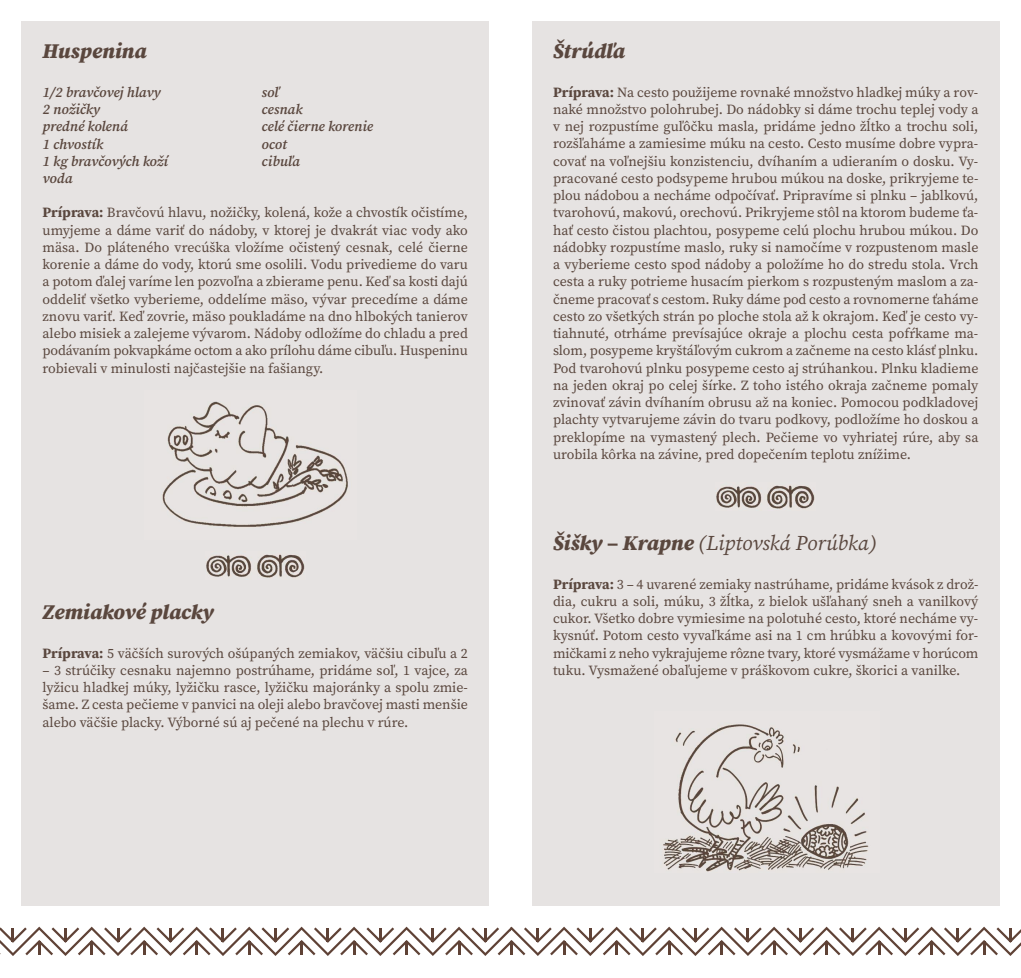
<style>
.page{position:relative;width:1021px;height:978px;background:#fff}
.page>*{position:absolute;margin:0;border:0;box-sizing:border-box;transform-origin:0 0}
.t1{font:italic 900 21px "Source Serif Pro";color:#5a473e}
.t2{font:italic 21px "Source Serif Pro";color:#5a473e}
.t3{font:italic 600 14.25px/17.2px "Source Serif Pro";letter-spacing:-.005em;color:#5a473e}
.t4{font:13.95px/17.2px "Source Serif Pro";color:#5a473e;text-align:justify}
.s1{font-weight:700;font-size:14.25px}
.s2{font-weight:900}
</style>
<div class="page">
<div style="left:531px;top:21px;width:468px;height:885px;background:#e6e3e2"></div>
<img style="left:716px;top:485px;width:99px;height:24px">
<div style="left:21px;top:21px;width:468px;height:885px;background:#e6e3e2"></div>
<img style="left:206px;top:554px;width:99px;height:24px">
<svg style="left:0;top:927px;width:1020px;height:29px"></svg>
<img style="left:663px;top:724px;width:206px;height:148px">
<img style="left:162px;top:401px;width:186px;height:126px">
<h1 class="t1" style="left:43px;top:43px;width:106px">Huspenina</h1>
<p class="t3" style="left:43px;top:85px;width:127px">1/2 bravčovej hlavy<br>2 nožičky<br>predné kolená<br>1 chvostík<br>1 kg bravčových koží voda</p>
<p class="t3" style="left:262px;top:85px;width:113px">soľ<br>cesnak<br>celé čierne korenie ocot<br>cibuľa</p>
<p class="t4" style="left:43px;top:205px;width:427px"><span class="s1">Príprava:</span> Bravčovú hlavu, nožičky, kolená, kože a chvostík očistíme, umyjeme a dáme variť do nádoby, v ktorej je dvakrát viac vody ako mäsa. Do pláteného vrecúška vložíme očistený cesnak, celé čierne korenie a dáme do vody, ktorú sme osolili. Vodu privedieme do varu a potom ďalej varíme len pozvoľna a zbierame penu. Keď sa kosti dajú oddeliť všetko vyberieme, oddelíme mäso, vývar precedíme a dáme znovu variť. Keď zovrie, mäso poukladáme na dno hlbokých tanierov alebo misiek a zalejeme vývarom. Nádoby odložíme do chladu a pred podávaním pokvapkáme octom a ako prílohu dáme cibuľu. Huspeninu robievali v minulosti najčastejšie na fašiangy.</p>
<h1 class="t1" style="left:43px;top:604px;width:173px">Zemiakové placky</h1>
<p class="t4" style="left:43px;top:645px;width:427px"><span class="s1">Príprava:</span> 5 väčších surových ošúpaných zemiakov, väčšiu cibuľu a 2</p>
<p class="t4" style="left:43px;top:663px;width:427px">– 3 strúčiky cesnaku najemno postrúhame, pridáme soľ, 1 vajce, za lyžicu hladkej múky, lyžičku rasce, lyžičku majoránky a spolu zmie&shy;šame. Z cesta pečieme v panvici na oleji alebo bravčovej masti menšie alebo väčšie placky. Výborné sú aj pečené na plechu v rúre.</p>
<h1 class="t1" style="left:553px;top:43px;width:73px">Štrúdľa</h1>
<p class="t4" style="left:553px;top:85px;width:427px"><span class="s1">Príprava:</span> Na cesto použijeme rovnaké množstvo hladkej múky a rov&shy;naké množstvo polohrubej. Do nádobky si dáme trochu teplej vody a v nej rozpustíme guľôčku masla, pridáme jedno žĺtko a trochu soli, rozšľaháme a zamiesime múku na cesto. Cesto musíme dobre vypra&shy;covať na voľnejšiu konzistenciu, dvíhaním a udieraním o dosku. Vy&shy;pracované cesto podsypeme hrubou múkou na doske, prikryjeme te&shy;plou nádobou a necháme odpočívať. Pripravíme si plnku – jablkovú, tvarohovú, makovú, orechovú. Prikryjeme stôl na ktorom budeme ťa&shy;hať cesto čistou plachtou, posypeme celú plochu hrubou múkou. Do nádobky rozpustíme maslo, ruky si namočíme v rozpustenom masle a vyberieme cesto spod nádoby a položíme ho do stredu stola. Vrch cesta a ruky potrieme husacím pierkom s rozpusteným maslom a za&shy;čneme pracovať s cestom. Ruky dáme pod cesto a rovnomerne ťaháme cesto zo všetkých strán po ploche stola až k okrajom. Keď je cesto vy&shy;tiahnuté, otrháme prevísajúce okraje a plochu cesta pofŕkame ma&shy;slom, posypeme kryštáľovým cukrom a začneme na cesto klásť plnku.<br>Pod tvarohovú plnku posypeme cesto aj strúhankou. Plnku kladieme na jeden okraj po celej šírke. Z toho istého okraja začneme pomaly zvinovať závin dvíhaním obrusu až na koniec. Pomocou podkladovej plachty vytvarujeme závin do tvaru podkovy, podložíme ho doskou a preklopíme na vymastený plech. Pečieme vo vyhriatej rúre, aby sa urobila kôrka na závine, pred dopečením teplotu znížime.</p>
<h1 class="t2" style="left:553px;top:534px;width:325px"><span class="s2">Šišky – Krapne</span> (Liptovská Porúbka)</h1>
<p class="t4" style="left:553px;top:576px;width:427px"><span class="s1">Príprava:</span> 3 – 4 uvarené zemiaky nastrúhame, pridáme kvások z drož&shy;dia, cukru a soli, múku, 3 žĺtka, z bielok ušľahaný sneh a vanilkový cukor. Všetko dobre vymiesime na polotuhé cesto, ktoré necháme vy&shy;kysnúť. Potom cesto vyvaľkáme asi na 1 cm hrúbku a kovovými for&shy;mičkami z neho vykrajujeme rôzne tvary, ktoré vysmážame v horúcom tuku. Vysmažené obaľujeme v práškovom cukre, škorici a vanilke.</p>
</div>
